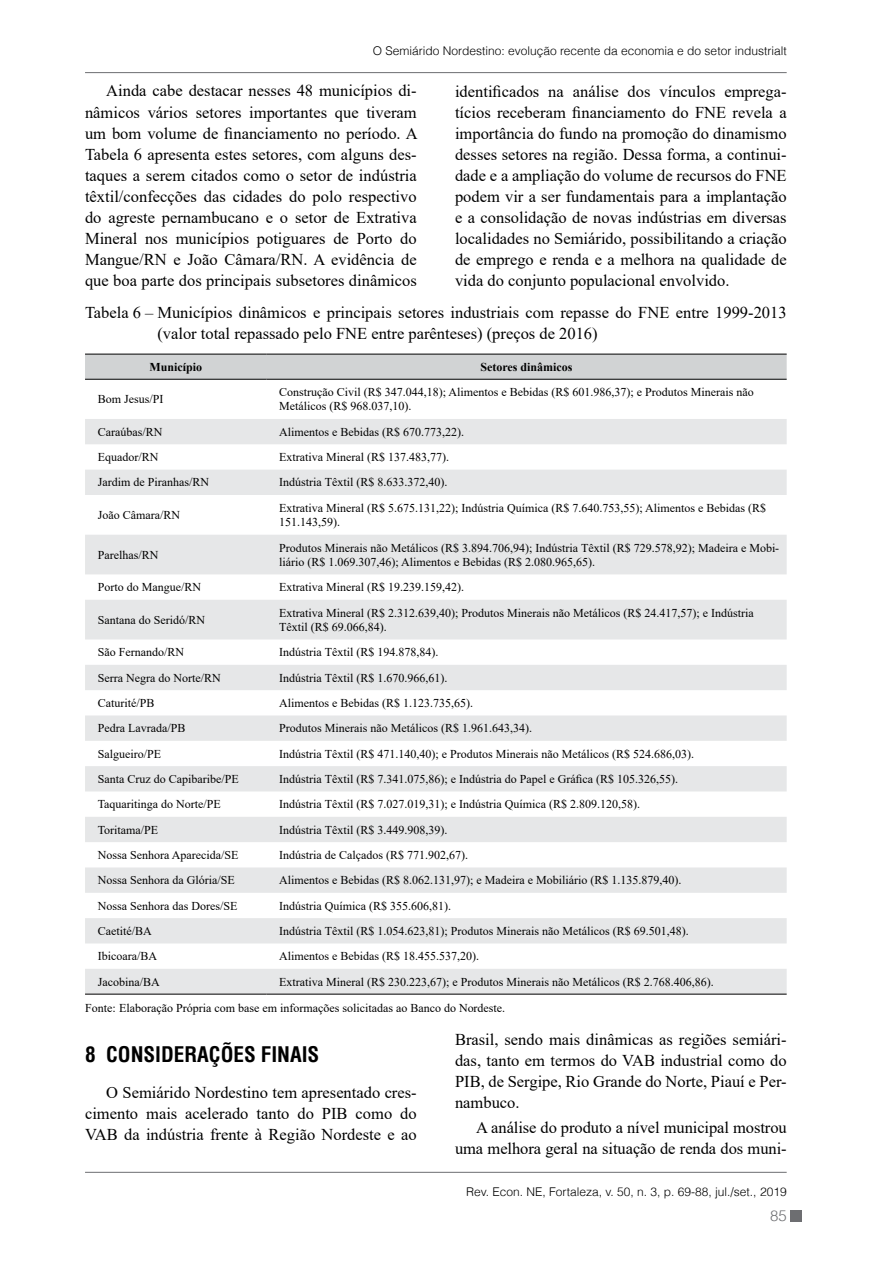
<style>
.page{position:relative;width:893px;height:1263px;background:#fff}
.page>*{position:absolute;margin:0;border:0;box-sizing:border-box;transform-origin:0 0}
.t1{font:700 condensed 21px "Helvetica";color:#000}
.t2{font:16.5px/21px "Times New Roman";color:#000;text-align:justify}
.t3{font:300 15px "Helvetica";color:#6d6e71}
.t4{font:12px/14.4px "Times New Roman";color:#000}
.t5{font:300 12px "Helvetica";color:#000}
.t6{font:700 12px "Times New Roman";color:#000}
</style>
<div class="page">
<hr style="left:85px;top:72px;width:702px;height:1px;background:#6d6e71">
<hr style="left:85px;top:1172px;width:702px;height:1px;background:#6d6e71">
<div style="left:791px;top:1210px;width:11px;height:12px;background:#6d6e71"></div>
<div style="left:85px;top:355px;width:702px;height:24px;background:#d1d3d4"></div>
<svg style="left:85px;top:419px;width:702px;height:575px;fill:#e6e7e8"></svg>
<hr style="left:85px;top:354px;width:181px;height:1px;background:#000">
<hr style="left:266px;top:354px;width:521px;height:1px;background:#000">
<hr style="left:85px;top:994px;width:181px;height:1px;background:#000">
<hr style="left:266px;top:994px;width:521px;height:1px;background:#000">
<hr style="left:85px;top:379px;width:181px;height:1px;background:#000">
<hr style="left:266px;top:379px;width:521px;height:1px;background:#000">
<p class="t5" style="left:373px;top:41px;width:415px">O Semiárido Nordestino: evolução recente da economia e do setor industrialt</p>
<p class="t2" style="left:85px;top:80px;width:334px;text-indent:21px">Ainda cabe destacar nesses 48 municípios di&shy;nâmicos vários setores importantes que tiveram um bom volume de financiamento no período. A Tabela 6 apresenta estes setores, com alguns des&shy;taques a serem citados como o setor de indústria têxtil/confecções das cidades do polo respectivo do agreste pernambucano e o setor de Extrativa Mineral nos municípios potiguares de Porto do Mangue/RN e João Câmara/RN. A evidência de que boa parte dos principais subsetores dinâmicos</p>
<p class="t2" style="left:455px;top:80px;width:333px">identificados na análise dos vínculos emprega&shy;tícios receberam financiamento do FNE revela a importância do fundo na promoção do dinamismo desses setores na região. Dessa forma, a continui&shy;dade e a ampliação do volume de recursos do FNE podem vir a ser fundamentais para a implantação e a consolidação de novas indústrias em diversas localidades no Semiárido, possibilitando a criação de emprego e renda e a melhora na qualidade de vida do conjunto populacional envolvido.</p>
<h2 class="t2" style="left:157px;top:302px;width:631px;text-indent:-72px">Tabela 6 – Municípios dinâmicos e principais setores industriais com repasse do FNE entre 1999-2013 (valor total repassado pelo FNE entre parênteses) (preços de 2016)</h2>
<p class="t6" style="left:149px;top:358px;width:54px">Município</p>
<p class="t6" style="left:480px;top:358px;width:94px">Setores dinâmicos</p>
<p class="t4" style="left:98px;top:392px;width:67px">Bom Jesus/PI</p>
<p class="t4" style="left:279px;top:384px;width:476px">Construção Civil (R$ 347.044,18); Alimentos e Bebidas (R$ 601.986,37); e Produtos Minerais não<br>Metálicos (R$ 968.037,10).</p>
<p class="t4" style="left:98px;top:424px;width:66px">Caraúbas/RN</p>
<p class="t4" style="left:279px;top:424px;width:186px">Alimentos e Bebidas (R$ 670.773,22).</p>
<p class="t4" style="left:98px;top:449px;width:62px">Equador/RN</p>
<p class="t4" style="left:279px;top:449px;width:171px">Extrativa Mineral (R$ 137.483,77).</p>
<p class="t4" style="left:98px;top:475px;width:113px">Jardim de Piranhas/RN</p>
<p class="t4" style="left:279px;top:475px;width:170px">Indústria Têxtil (R$ 8.633.372,40).</p>
<p class="t4" style="left:98px;top:507px;width:84px">João Câmara/RN</p>
<p class="t4" style="left:279px;top:500px;width:488px">Extrativa Mineral (R$ 5.675.131,22); Indústria Química (R$ 7.640.753,55); Alimentos e Bebidas (R$<br>151.143,59).</p>
<p class="t4" style="left:98px;top:547px;width:62px">Parelhas/RN</p>
<p class="t4" style="left:279px;top:540px;width:502px">Produtos Minerais não Metálicos (R$ 3.894.706,94); Indústria Têxtil (R$ 729.578,92); Madeira e Mobi&shy;liário (R$ 1.069.307,46); Alimentos e Bebidas (R$ 2.080.965,65).</p>
<p class="t4" style="left:98px;top:580px;width:105px">Porto do Mangue/RN</p>
<p class="t4" style="left:279px;top:580px;width:186px">Extrativa Mineral (R$ 19.239.159,42).</p>
<p class="t4" style="left:98px;top:612px;width:109px">Santana do Seridó/RN</p>
<p class="t4" style="left:279px;top:605px;width:476px">Extrativa Mineral (R$ 2.312.639,40); Produtos Minerais não Metálicos (R$ 24.417,57); e Indústria<br>Têxtil (R$ 69.066,84).</p>
<p class="t4" style="left:98px;top:645px;width:88px">São Fernando/RN</p>
<p class="t4" style="left:279px;top:645px;width:161px">Indústria Têxtil (R$ 194.878,84).</p>
<p class="t4" style="left:98px;top:670px;width:124px">Serra Negra do Norte/RN</p>
<p class="t4" style="left:279px;top:670px;width:170px">Indústria Têxtil (R$ 1.670.966,61).</p>
<p class="t4" style="left:98px;top:695px;width:58px">Caturité/PB</p>
<p class="t4" style="left:279px;top:695px;width:195px">Alimentos e Bebidas (R$ 1.123.735,65).</p>
<p class="t4" style="left:98px;top:721px;width:89px">Pedra Lavrada/PB</p>
<p class="t4" style="left:279px;top:721px;width:254px">Produtos Minerais não Metálicos (R$ 1.961.643,34).</p>
<p class="t4" style="left:98px;top:746px;width:65px">Salgueiro/PE</p>
<p class="t4" style="left:279px;top:746px;width:416px">Indústria Têxtil (R$ 471.140,40); e Produtos Minerais não Metálicos (R$ 524.686,03).</p>
<p class="t4" style="left:98px;top:771px;width:142px">Santa Cruz do Capibaribe/PE</p>
<p class="t4" style="left:279px;top:771px;width:400px">Indústria Têxtil (R$ 7.341.075,86); e Indústria do Papel e Gráfica (R$ 105.326,55).</p>
<p class="t4" style="left:98px;top:797px;width:125px">Taquaritinga do Norte/PE</p>
<p class="t4" style="left:279px;top:797px;width:362px">Indústria Têxtil (R$ 7.027.019,31); e Indústria Química (R$ 2.809.120,58).</p>
<p class="t4" style="left:98px;top:822px;width:62px">Toritama/PE</p>
<p class="t4" style="left:279px;top:822px;width:170px">Indústria Têxtil (R$ 3.449.908,39).</p>
<p class="t4" style="left:98px;top:847px;width:142px">Nossa Senhora Aparecida/SE</p>
<p class="t4" style="left:279px;top:847px;width:190px">Indústria de Calçados (R$ 771.902,67).</p>
<p class="t4" style="left:98px;top:873px;width:138px">Nossa Senhora da Glória/SE</p>
<p class="t4" style="left:279px;top:873px;width:404px">Alimentos e Bebidas (R$ 8.062.131,97); e Madeira e Mobiliário (R$ 1.135.879,40).</p>
<p class="t4" style="left:98px;top:898px;width:141px">Nossa Senhora das Dores/SE</p>
<p class="t4" style="left:279px;top:898px;width:173px">Indústria Química (R$ 355.606,81).</p>
<p class="t4" style="left:98px;top:923px;width:55px">Caetité/BA</p>
<p class="t4" style="left:279px;top:923px;width:411px">Indústria Têxtil (R$ 1.054.623,81); Produtos Minerais não Metálicos (R$ 69.501,48).</p>
<p class="t4" style="left:98px;top:949px;width:61px">Ibicoara/BA</p>
<p class="t4" style="left:279px;top:949px;width:201px">Alimentos e Bebidas (R$ 18.455.537,20).</p>
<p class="t4" style="left:98px;top:974px;width:63px">Jacobina/BA</p>
<p class="t4" style="left:85px;top:968px;width:630px;line-height:26.4px;text-indent:194px">Extrativa Mineral (R$ 230.223,67); e Produtos Minerais não Metálicos (R$ 2.768.406,86).<br>Fonte: Elaboração Própria com base em informações solicitadas ao Banco do Nordeste.</p>
<h1 class="t1" style="left:85px;top:1040px;width:236px">8 CONSIDERAÇÕES FINAIS</h1>
<h2 class="t2" style="left:85px;top:1081px;width:333px;text-indent:21px">O Semiárido Nordestino tem apresentado cres&shy;cimento mais acelerado tanto do PIB como do VAB da indústria frente à Região Nordeste e ao</h2>
<h2 class="t2" style="left:455px;top:1028px;width:333px">Brasil, sendo mais dinâmicas as regiões semiári&shy;das, tanto em termos do VAB industrial como do PIB, de Sergipe, Rio Grande do Norte, Piauí e Per&shy;nambuco.</h2>
<h2 class="t2" style="left:455px;top:1116px;width:333px;text-align:right">A análise do produto a nível municipal mostrou uma melhora geral na situação de renda dos muni-</h2>
<p class="t5" style="left:466px;top:1182px;width:322px">Rev. Econ. NE, Fortaleza, v. 50, n. 3, p. 69-88, jul./set., 2019</p>
<p class="t3" style="left:770px;top:1203px;width:18px">85</p>
</div>
